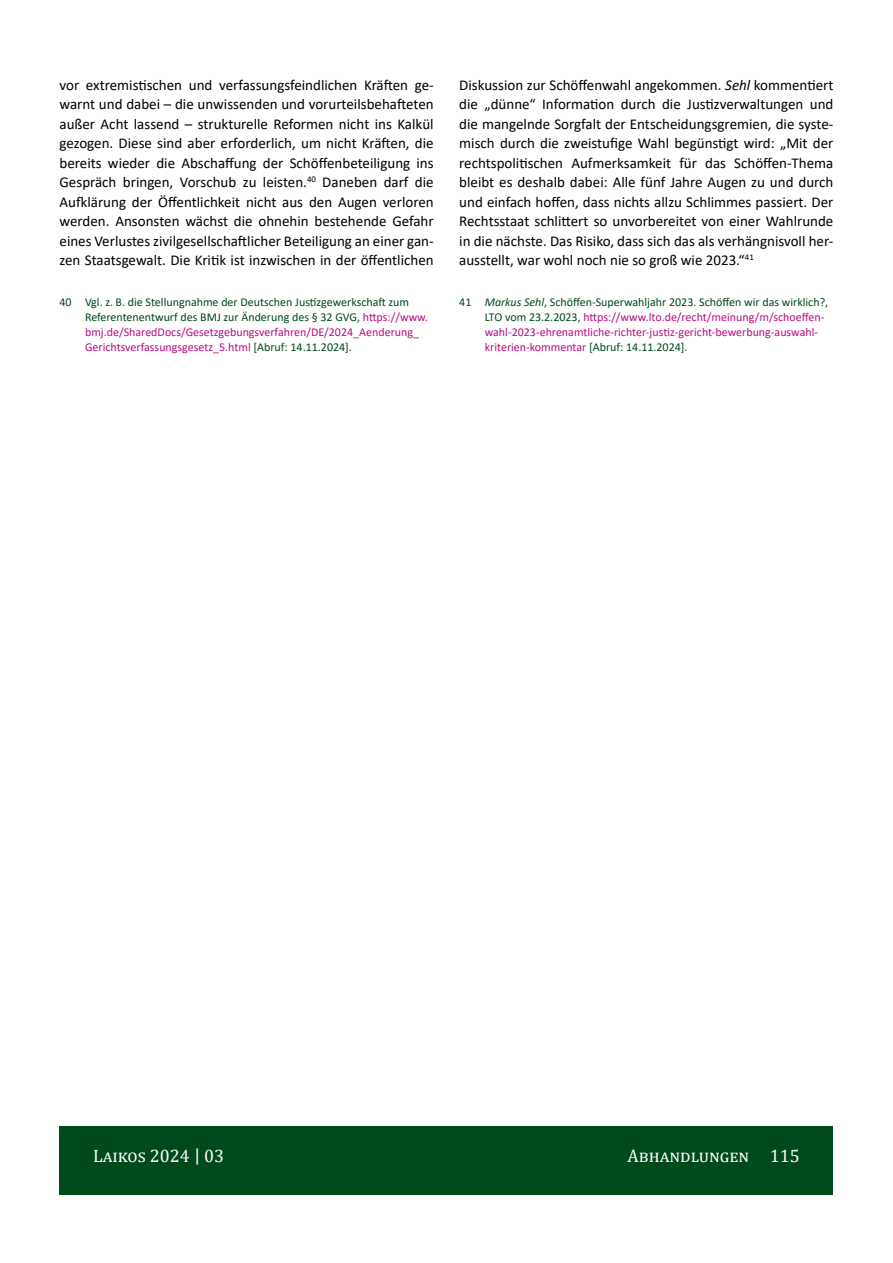
<style>
.page{position:relative;width:893px;height:1263px;background:#fff}
.page>*{position:absolute;margin:0;border:0;box-sizing:border-box;transform-origin:0 0}
.t1{font:18px "Cambria";color:#fff}
.Text_mit-Abstand{font:15px/19.5px "Calibri";color:#000;text-align:justify}
.Fußnoten{font:12px/15px "Calibri";color:#b80e80}
.Fußnoten-2{font:12px/15px "Calibri";color:#00491d}
.s1{color:#b80e80}
.s2{font-style:italic}
.s3{color:#00491d}
.s4{font-style:italic;color:#00491d}
</style>
<div class="page">
<div style="left:60px;top:1127px;width:773px;height:68px;background:#00491d"></div>
<p class="Text_mit-Abstand" style="left:60px;top:75px;width:376px">vor extremistischen und verfassungsfeindlichen Kräften ge&shy;warnt und dabei – die unwissenden und vorurteilsbehafteten außer Acht lassend – strukturelle Reformen nicht ins Kalkül gezogen. Diese sind aber erforderlich, um nicht Kräften, die bereits wieder die Abschaffung der Schöffenbeteiligung ins Gespräch bringen, Vorschub zu leisten.<sup>40</sup> Daneben darf die Aufklärung der Öffentlichkeit nicht aus den Augen verloren werden. Ansonsten wächst die ohnehin bestehende Gefahr eines Verlustes zivilgesellschaftlicher Beteiligung an einer gan&shy;zen Staatsgewalt. Die Kritik ist inzwischen in der öffentlichen</p>
<p class="Fußnoten-2" style="left:85px;top:294px;width:345px;text-indent:-26px">40 Vgl. z. B. die Stellungnahme der Deutschen Justizgewerkschaft zum Referentenentwurf des BMJ zur Änderung des § 32 GVG, <span class="s1">https://www. bmj.de/SharedDocs/Gesetzgebungsverfahren/DE/2024_Aenderung_ Gerichtsverfassungsgesetz_5.html</span> [Abruf: 14.11.2024].</p>
<p class="Text_mit-Abstand" style="left:459px;top:75px;width:376px">Diskussion zur Schöffenwahl angekommen. <span class="s2">Sehl</span> kommentiert die „dünne“ Information durch die Justizverwaltungen und die mangelnde Sorgfalt der Entscheidungsgremien, die syste&shy;misch durch die zweistufige Wahl begünstigt wird: „Mit der rechtspolitischen Aufmerksamkeit für das Schöffen-Thema bleibt es deshalb dabei: Alle fünf Jahre Augen zu und durch und einfach hoffen, dass nichts allzu Schlimmes passiert. Der Rechtsstaat schlittert so unvorbereitet von einer Wahlrunde in die nächste. Das Risiko, dass sich das als verhängnisvoll her&shy;ausstellt, war wohl noch nie so groß wie 2023.“<sup>41</sup></p>
<p class="Fußnoten" style="left:485px;top:294px;width:345px;text-indent:-26px"><span class="s3">41</span> <span class="s4">Markus Sehl</span><span class="s3">, Schöffen-Superwahljahr 2023. Schöffen wir das wirklich?, LTO vom 23.2.2023,</span> https://www.lto.de/recht/meinung/m/schoeffen&shy;wahl-2023-ehrenamtliche-richter-justiz-gericht-bewerbung-auswahl&shy;kriterien-kommentar <span class="s3">[Abruf: 14.11.2024].</span></p>
<p class="t1" style="left:93px;top:1146px;width:132px">Laikos 2024 | 03</p>
<p class="t1" style="left:627px;top:1146px;width:174px">Abhandlungen 115</p>
</div>
